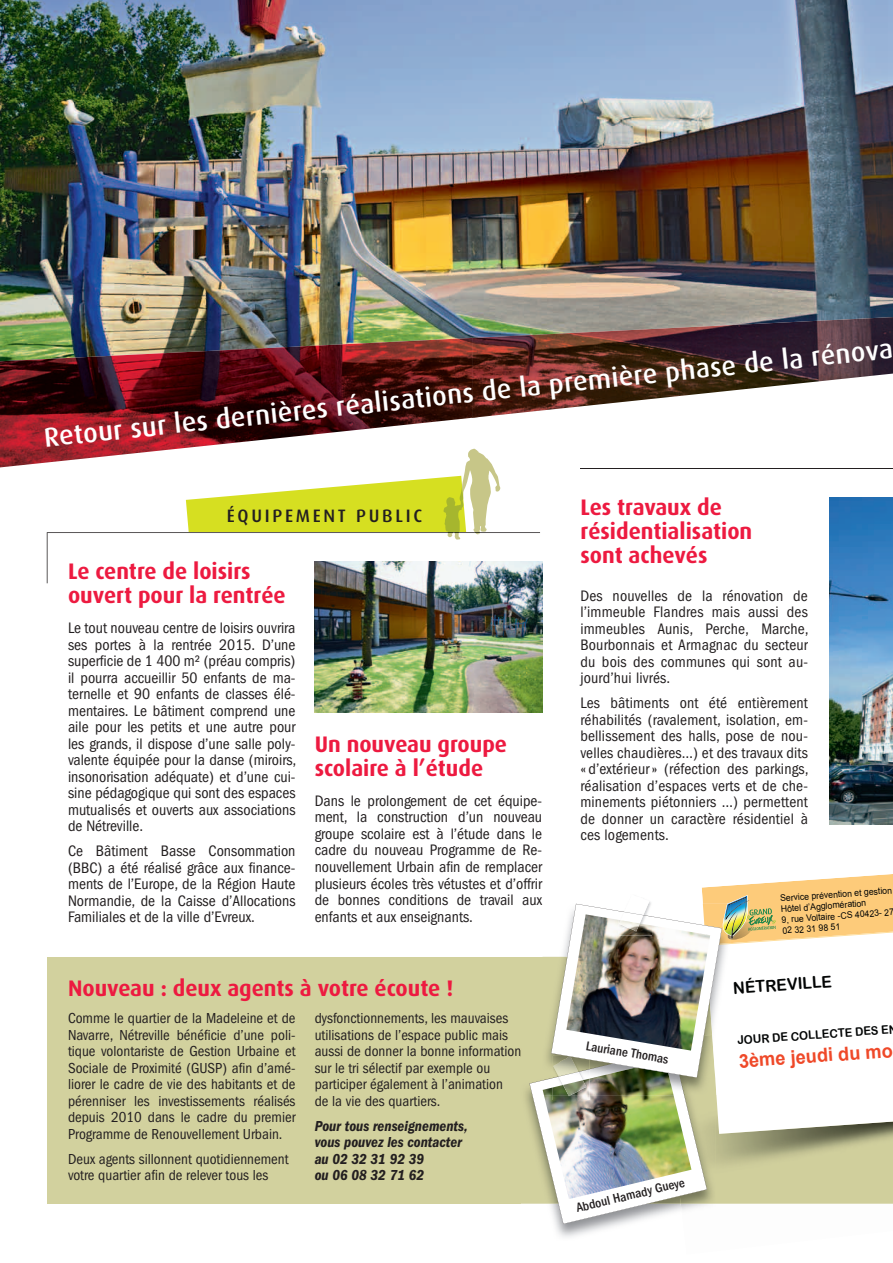
<style>
.page{position:relative;width:893px;height:1263px;background:#fff}
.page>*{position:absolute;margin:0;border:0;box-sizing:border-box;transform-origin:0 0}
.t1{font:500 27px "Dax";color:#fff}
.t2{font:700 22.5px/24px "Dax";color:#ed1a40}
.t3{font:700 19.05px "Arial";color:#ef4929;scale:.96 1}
.t4{font:500 18px "Dax";letter-spacing:.15em;color:#231f20}
.t5{font:16.35px "Arial Rounded MT Bold";color:#030505;scale:.96 1}
.t6{font:condensed 15.75px/16.5px "Franklin Gothic";color:#231f20;text-align:justify}
.t7{font:condensed 15px/16.5px "Franklin Gothic";color:#231f20}
.t8{font:italic 600 condensed 15px/16.5px "Franklin Gothic";color:#231f20}
.t9{font:500 condensed 13.35px "Franklin Gothic";color:#231f20}
.t10{font:11.85px "Arial Rounded MT Bold";color:#030505;scale:.96 1}
.t11{font:9px/10.9px "Arial";color:#030505;scale:.96 1}
</style>
<div class="page">
<img style="left:0;top:0;width:893px;height:449px">
<img style="left:0;top:338px;width:473px;height:129px">
<img style="left:472px;top:317px;width:421px;height:101px">
<hr style="left:581px;top:468px;width:312px;height:1px;background:#231f20">
<svg style="left:47px;top:449px;width:493px;height:134px"></svg>
<img style="left:829px;top:497px;width:64px;height:328px">
<img style="left:315px;top:561px;width:227px;height:152px">
<div style="left:47px;top:957px;width:846px;height:246px;background:#d2d19e"></div>
<img style="left:521px;top:1203px;width:102px;height:34px">
<img style="left:529px;top:874px;width:364px;height:350px">
<img style="left:619px;top:920px;width:21px;height:11px">
<h1 class="t1" style="left:42px;top:422px;width:855px;rotate:-6deg">Retour sur les dernières réalisations de la première phase de la rénova</h1>
<p class="t4" style="left:227px;top:506px;width:197px">ÉQUIPEMENT PUBLIC</p>
<h2 class="t2" style="left:68px;top:559px;width:219px">Le centre de loisirs ouvert pour la rentrée</h2>
<p class="t6" style="left:68px;top:620px;width:230px">Le tout nouveau centre de loisirs ouvrira ses portes à la rentrée 2015. D’une superficie de 1 400 m² (préau compris) il pourra accueillir 50 enfants de ma&shy;ternelle et 90 enfants de classes élé&shy;mentaires. Le bâtiment comprend une aile pour les petits et une autre pour les grands, il dispose d’une salle poly&shy;valente équipée pour la danse (miroirs, insonorisation adéquate) et d’une cui&shy;sine pédagogique qui sont des espaces mutualisés et ouverts aux associations de Nétreville.</p>
<p class="t6" style="left:68px;top:843px;width:229px">Ce Bâtiment Basse Consommation (BBC) a été réalisé grâce aux finance&shy;ments de l’Europe, de la Région Haute Normandie, de la Caisse d’Allocations Familiales et de la ville d’Evreux.</p>
<h2 class="t2" style="left:315px;top:732px;width:194px">Un nouveau groupe scolaire à l’étude</h2>
<p class="t6" style="left:315px;top:793px;width:229px">Dans le prolongement de cet équipe&shy;ment, la construction d’un nouveau groupe scolaire est à l’étude dans le cadre du nouveau Programme de Re&shy;nouvellement Urbain afin de remplacer plusieurs écoles très vétustes et d’offrir de bonnes conditions de travail aux enfants et aux enseignants.</p>
<h2 class="t2" style="left:68px;top:977px;width:387px">Nouveau : deux agents à votre écoute !</h2>
<p class="t7" style="left:315px;top:1010px;width:208px">dysfonctionnements, les mauvaises utilisations de l’espace public mais aussi de donner la bonne information sur le tri sélectif par exemple ou participer également à l’animation<br>de la vie des quartiers.</p>
<p class="t8" style="left:315px;top:1118px;width:155px">Pour tous renseignements, vous pouvez les contacter au 02 32 31 92 39<br>ou 06 08 32 71 62</p>
<p class="t7" style="left:68px;top:1010px;width:229px;text-align:justify">Comme le quartier de la Madeleine et de Navarre, Nétreville bénéficie d’une poli&shy;tique volontariste de Gestion Urbaine et Sociale de Proximité (GUSP) afin d’amé&shy;liorer le cadre de vie des habitants et de pérenniser les investissements réalisés depuis 2010 dans le cadre du premier Programme de Renouvellement Urbain.</p>
<p class="t7" style="left:68px;top:1151px;width:222px">Deux agents sillonnent quotidiennement votre quartier afin de relever tous les</p>
<h2 class="t2" style="left:580px;top:495px;width:173px">Les travaux de résidentialisation sont achevés</h2>
<p class="t6" style="left:580px;top:587px;width:230px">Des nouvelles de la rénovation de l’immeuble Flandres mais aussi des immeubles Aunis, Perche, Marche, Bourbonnais et Armagnac du secteur du bois des communes qui sont au&shy;jourd’hui livrés.</p>
<p class="t6" style="left:580px;top:695px;width:230px">Les bâtiments ont été entièrement réhabilités (ravalement, isolation, em&shy;bellissement des halls, pose de nou&shy;velles chaudières…) et des travaux dits « d’extérieur » (réfection des parkings, réalisation d’espaces verts et de che&shy;minements piétonniers …) permettent de donner un caractère résidentiel à ces logements.</p>
<p class="t11" style="left:780px;top:893px;width:119px;rotate:-4deg">Service prévention et gestion<br>Hôtel d’Agglomération<br>9, rue Voltaire -CS 40423- 27<br>02 32 31 98 51</p>
<p class="t9" style="left:587px;top:1037px;width:85px;rotate:10deg">Lauriane Thomas</p>
<p class="t9" style="left:575px;top:1201px;width:112px;rotate:-14deg">Abdoul Hamady Gueye</p>
<p class="t5" style="left:733px;top:978px;width:104px;rotate:-4deg">NÉTREVILLE</p>
<p class="t10" style="left:737px;top:1033px;width:160px;rotate:-4deg">JOUR DE COLLECTE DES E</p>
<p class="t3" style="left:738px;top:1048px;width:162px;rotate:-4deg">3ème jeudi du mo</p>
</div>
